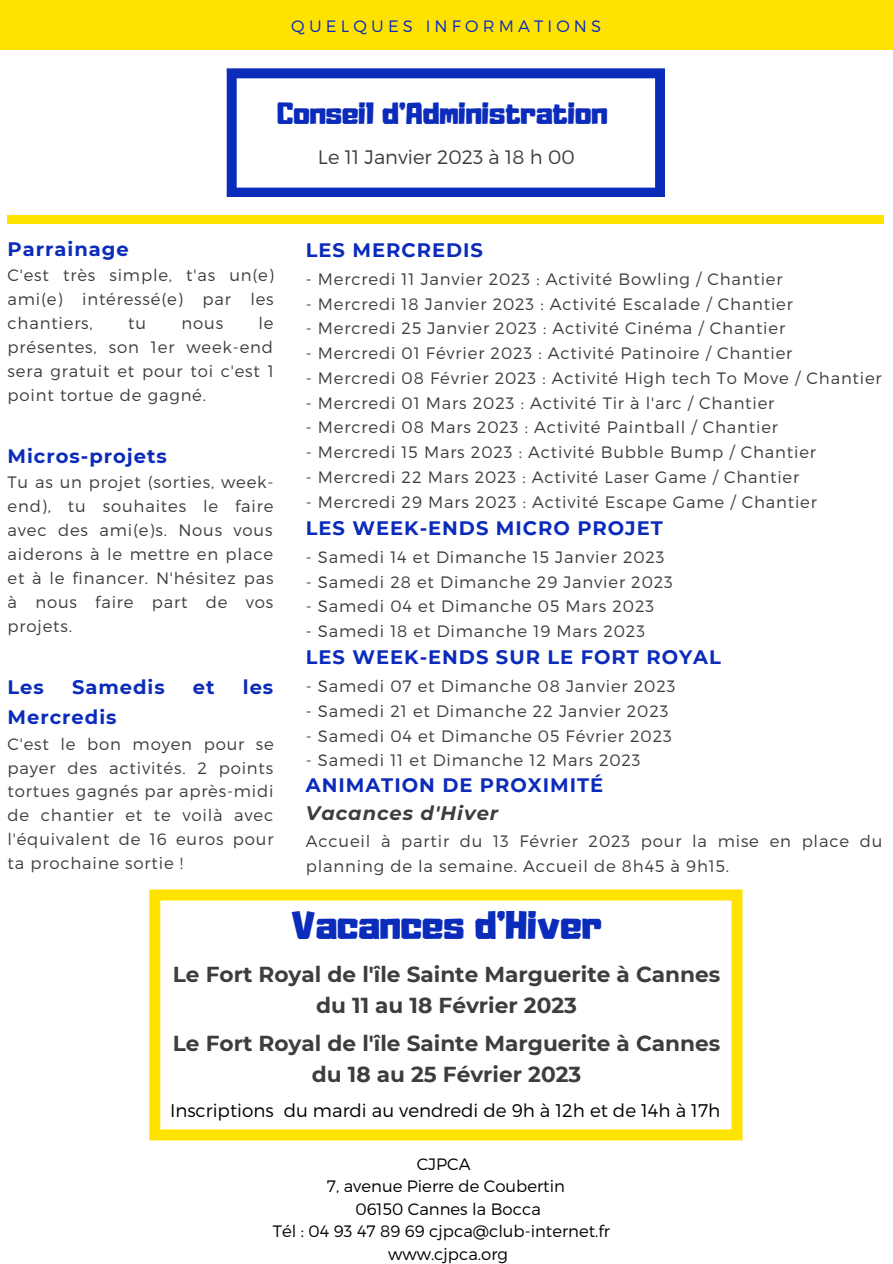
<style>
.page{position:relative;width:893px;height:1264px;background:#fff}
.page>*{position:absolute;margin:0;border:0;box-sizing:border-box;transform-origin:0 0}
.t1{font:34.95px "Adumu";color:#0b2bbb}
.t2{font:27px "Adumu";color:#0b2bbb}
.t3{font:700 21.6px/31.2px "Montserrat";color:#3d3d3d;text-align:center}
.t4{font:700 19.5px "Montserrat";letter-spacing:.05em;color:#0b2bbb}
.t5{font:300 19.5px "Montserrat";color:#3d3d3d}
.t6{font:italic 700 19.5px "Montserrat";letter-spacing:.05em;color:#3d3d3d}
.t7{font:300 18.3px "Montserrat";color:#000}
.t8{font:300 16.5px/23.9px "Montserrat";letter-spacing:.05em;color:#3d3d3d;text-align:justify}
.t9{font:300 16.5px "Montserrat";color:#000}
.t10{font:300 16.5px "Montserrat";letter-spacing:.25em;color:#0b2bbb}
</style>
<div class="page">
<div style="left:0;top:0;width:892px;height:50px;background:#ffe300"></div>
<svg style="left:227px;top:68px;width:438px;height:129px"></svg>
<div style="left:8px;top:216px;width:875px;height:8px;background:#ffe300"></div>
<svg style="left:149px;top:889px;width:593px;height:251px"></svg>
<p class="t10" style="left:291px;top:15px;width:311px">QUELQUES INFORMATIONS</p>
<h2 class="t2" style="left:277px;top:102px;width:332px">Conseil d'Administration</h2>
<p class="t5" style="left:318px;top:145px;width:258px">Le 11 Janvier 2023 à 18 h 00</p>
<p class="t4" style="left:8px;top:237px;width:123px">Parrainage</p>
<p class="t8" style="left:8px;top:263px;width:268px">C'est très simple, t'as un(e) ami(e) intéressé(e) par les chantiers,</p>
<p class="t8" style="left:8px;top:310px;width:268px;text-indent:251px">le présentes, son 1er week-end sera gratuit et pour toi c'est 1 point tortue de gagné.</p>
<p class="t8" style="left:128px;top:310px;width:19px">tu</p>
<p class="t8" style="left:181px;top:310px;width:43px">nous</p>
<p class="t4" style="left:8px;top:444px;width:161px">Micros-projets</p>
<p class="t8" style="left:8px;top:470px;width:267px">Tu as un projet (sorties, week&shy;end), tu souhaites le faire avec des ami(e)s. Nous vous aiderons à le mettre en place et à le financer. N'hésitez pas à nous faire part de vos projets.</p>
<p class="t4" style="left:8px;top:675px;width:38px">Les</p>
<p class="t4" style="left:72px;top:675px;width:94px">Samedis</p>
<p class="t4" style="left:193px;top:675px;width:23px">et</p>
<p class="t4" style="left:243px;top:675px;width:32px">les</p>
<p class="t4" style="left:8px;top:705px;width:110px">Mercredis</p>
<p class="t8" style="left:8px;top:731px;width:268px">C'est le bon moyen pour se payer des activités. 2 points tortues gagnés par après-midi de chantier et te voilà avec l'équivalent de 16 euros pour ta prochaine sortie !</p>
<p class="t4" style="left:306px;top:238px;width:179px">LES MERCREDIS</p>
<p class="t8" style="left:306px;top:266px;width:478px">- Mercredi 11 Janvier 2023 : Activité Bowling / Chantier</p>
<p class="t8" style="left:306px;top:291px;width:488px">- Mercredi 18 Janvier 2023 : Activité Escalade / Chantier</p>
<p class="t8" style="left:306px;top:316px;width:480px">- Mercredi 25 Janvier 2023 : Activité Cinéma / Chantier</p>
<p class="t8" style="left:306px;top:340px;width:488px">- Mercredi 01 Février 2023 : Activité Patinoire / Chantier</p>
<p class="t8" style="left:306px;top:365px;width:577px">- Mercredi 08 Février 2023 : Activité High tech To Move / Chantier</p>
<p class="t8" style="left:306px;top:390px;width:470px">- Mercredi 01 Mars 2023 : Activité Tir à l'arc / Chantier</p>
<p class="t8" style="left:306px;top:415px;width:473px">- Mercredi 08 Mars 2023 : Activité Paintball / Chantier</p>
<p class="t8" style="left:306px;top:439px;width:511px">- Mercredi 15 Mars 2023 : Activité Bubble Bump / Chantier</p>
<p class="t8" style="left:306px;top:464px;width:495px">- Mercredi 22 Mars 2023 : Activité Laser Game / Chantier</p>
<p class="t8" style="left:306px;top:489px;width:512px">- Mercredi 29 Mars 2023 : Activité Escape Game / Chantier</p>
<p class="t4" style="left:306px;top:516px;width:358px">LES WEEK-ENDS MICRO PROJET</p>
<p class="t8" style="left:306px;top:544px;width:360px">- Samedi 14 et Dimanche 15 Janvier 2023</p>
<p class="t8" style="left:306px;top:569px;width:368px">- Samedi 28 et Dimanche 29 Janvier 2023</p>
<p class="t8" style="left:306px;top:593px;width:350px">- Samedi 04 et Dimanche 05 Mars 2023</p>
<p class="t8" style="left:306px;top:618px;width:341px">- Samedi 18 et Dimanche 19 Mars 2023</p>
<p class="t4" style="left:306px;top:645px;width:416px">LES WEEK-ENDS SUR LE FORT ROYAL</p>
<p class="t8" style="left:306px;top:673px;width:371px">- Samedi 07 et Dimanche 08 Janvier 2023</p>
<p class="t8" style="left:306px;top:698px;width:364px">- Samedi 21 et Dimanche 22 Janvier 2023</p>
<p class="t8" style="left:306px;top:723px;width:367px">- Samedi 04 et Dimanche 05 Février 2023</p>
<p class="t8" style="left:306px;top:747px;width:336px">- Samedi 11 et Dimanche 12 Mars 2023</p>
<p class="t4" style="left:306px;top:773px;width:299px">ANIMATION DE PROXIMITÉ</p>
<p class="t6" style="left:306px;top:801px;width:194px">Vacances d'Hiver</p>
<p class="t8" style="left:306px;top:828px;width:578px;line-height:24.8px">Accueil à partir du 13 Février 2023 pour la mise en place du planning de la semaine. Accueil de 8h45 à 9h15.</p>
<h1 class="t1" style="left:291px;top:910px;width:312px">Vacances d'Hiver</h1>
<h3 class="t3" style="left:173px;top:958px;width:549px">Le Fort Royal de l'île Sainte Marguerite à Cannes du 11 au 18 Février 2023</h3>
<h3 class="t3" style="left:173px;top:1027px;width:549px">Le Fort Royal de l'île Sainte Marguerite à Cannes du 18 au 25 Février 2023</h3>
<p class="t7" style="left:170px;top:1098px;width:551px">Inscriptions du mardi au vendredi de 9h à 12h et de 14h à 17h</p>
<p class="t9" style="left:416px;top:1152px;width:55px">CJPCA</p>
<p class="t9" style="left:327px;top:1175px;width:239px">7, avenue Pierre de Coubertin</p>
<p class="t9" style="left:355px;top:1197px;width:187px">06150 Cannes la Bocca</p>
<p class="t9" style="left:273px;top:1220px;width:338px">Tél : 04 93 47 89 69 cjpca@club-internet.fr</p>
<p class="t9" style="left:388px;top:1242px;width:121px">www.cjpca.org</p>
</div>
